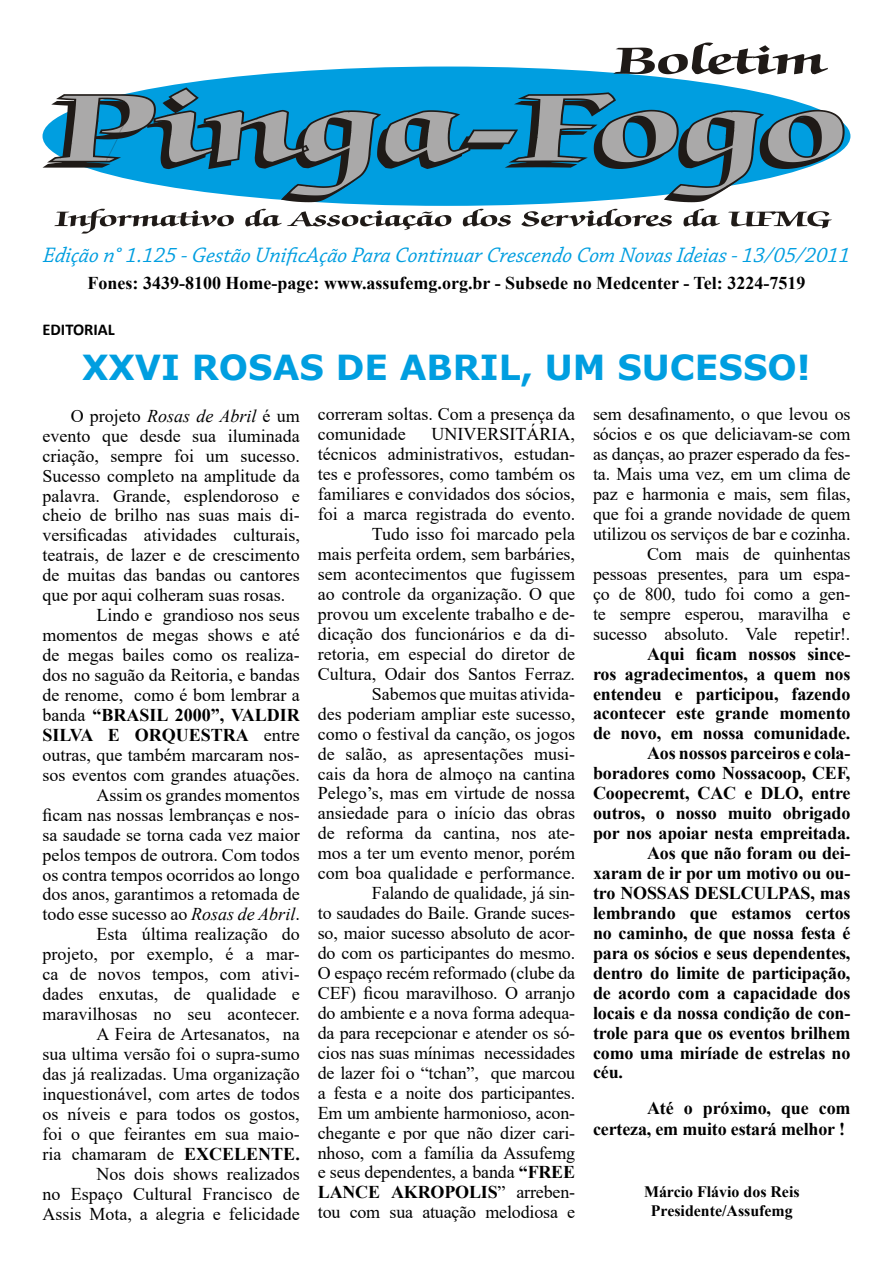
<style>
.page{position:relative;width:893px;height:1263px;background:#fff}
.page>*{position:absolute;margin:0;border:0;box-sizing:border-box;transform-origin:0 0}
.t1{font:700 34.5px "Verdana";color:#009ee0}
.t2{font:italic 22.05px "Chaparral Pro";color:#009ee0}
.t3{font:18px/20px "Times New Roman";color:#000;text-align:right}
.t4{font:700 18px/20.7px "Times New Roman";letter-spacing:-.01em;color:#000}
.t5{font:italic 18px "Times New Roman";color:#000}
.t6{font:700 16.5px "Calibri";color:#000}
.t7{font:700 15.9px/19px "Times New Roman";color:#000;text-align:center}
.s1{font-style:normal}
.s2{font-weight:400}
.s3{font-style:italic}
.s4{font-weight:700}
</style>
<div class="page">
<div style="left:43px;top:67px;width:807px;height:139px;background:#009ee0;border-radius:50%"></div>
<svg style="left:613px;top:43px;width:215px;height:31px"></svg>
<svg style="left:54px;top:209px;width:180px;height:25px"></svg>
<svg style="left:245px;top:209px;width:206px;height:21px"></svg>
<svg style="left:463px;top:209px;width:48px;height:17px"></svg>
<svg style="left:521px;top:209px;width:151px;height:17px"></svg>
<svg style="left:683px;top:209px;width:37px;height:17px"></svg>
<svg style="left:728px;top:211px;width:104px;height:17px"></svg>
<svg style="left:43px;top:87px;width:802px;height:115px"></svg>
<p class="t2" style="left:43px;top:243px;width:811px">Edição n° 1.125 - Gestão UnificAção Para Continuar Crescendo Com Novas Ideias - 13/05/2011</p>
<p class="t4" style="left:88px;top:272px;width:719px">Fones: 3439-8100 Home-page: www.assufemg.org.br - Subsede no Medcenter - Tel: 3224-7519</p>
<p class="t6" style="left:43px;top:317px;width:74px">EDITORIAL</p>
<h1 class="t1" style="left:82px;top:343px;width:730px">XXVI ROSAS DE ABRIL, UM SUCESSO!</h1>
<p class="t5" style="left:71px;top:403px;width:231px"><span class="s1">O projeto</span> Rosas de Abril <span class="s1">é um</span></p>
<p class="t3" style="left:43px;top:425px;width:259px">evento que desde sua iluminada</p>
<p class="t3" style="left:43px;top:445px;width:259px">criação, sempre foi um sucesso.</p>
<p class="t3" style="left:43px;top:465px;width:259px">Sucesso completo na amplitude da</p>
<p class="t3" style="left:43px;top:485px;width:259px">palavra. Grande, esplendoroso e</p>
<p class="t3" style="left:43px;top:505px;width:259px">cheio de brilho nas suas mais di-</p>
<p class="t3" style="left:43px;top:525px;width:259px">versificadas atividades culturais,</p>
<p class="t3" style="left:43px;top:545px;width:259px">teatrais, de lazer e de crescimento</p>
<p class="t3" style="left:43px;top:565px;width:259px">de muitas das bandas ou cantores</p>
<p class="t3" style="left:43px;top:585px;width:244px">que por aqui colheram suas rosas.</p>
<p class="t3" style="left:97px;top:605px;width:205px">Lindo e grandioso nos seus</p>
<p class="t3" style="left:43px;top:625px;width:259px">momentos de megas shows e até</p>
<p class="t3" style="left:43px;top:644px;width:259px">de megas bailes como os realiza-</p>
<p class="t3" style="left:43px;top:664px;width:259px">dos no saguão da Reitoria, e bandas</p>
<p class="t3" style="left:43px;top:684px;width:259px">de renome, como é bom lembrar a</p>
<p class="t4" style="left:43px;top:704px;width:259px"><span class="s2">banda</span> “BRASIL 2000”, VALDIR</p>
<p class="t4" style="left:43px;top:724px;width:259px">SILVA E ORQUESTRA <span class="s2">entre</span></p>
<p class="t3" style="left:43px;top:744px;width:259px">outras, que também marcaram nos-</p>
<p class="t3" style="left:43px;top:764px;width:259px">sos eventos com grandes atuações.</p>
<p class="t3" style="left:97px;top:784px;width:205px">Assim os grandes momentos</p>
<p class="t3" style="left:43px;top:804px;width:259px">ficam nas nossas lembranças e nos-</p>
<p class="t3" style="left:43px;top:824px;width:259px">sa saudade se torna cada vez maior</p>
<p class="t3" style="left:43px;top:844px;width:259px">pelos tempos de outrora. Com todos</p>
<p class="t3" style="left:43px;top:864px;width:259px">os contra tempos ocorridos ao longo</p>
<p class="t3" style="left:43px;top:884px;width:259px">dos anos, garantimos a retomada de</p>
<p class="t3" style="left:43px;top:904px;width:259px">todo esse sucesso ao <span class="s3">Rosas de Abril</span>.</p>
<p class="t3" style="left:97px;top:924px;width:205px">Esta última realização do</p>
<p class="t3" style="left:43px;top:944px;width:259px">projeto, por exemplo, é a mar-</p>
<p class="t3" style="left:43px;top:964px;width:259px">ca de novos tempos, com ativi-</p>
<p class="t3" style="left:43px;top:983px;width:259px">dades enxutas, de qualidade e</p>
<p class="t3" style="left:43px;top:1003px;width:259px">maravilhosas no seu acontecer.</p>
<p class="t3" style="left:97px;top:1023px;width:205px">A Feira de Artesanatos, na</p>
<p class="t3" style="left:43px;top:1043px;width:259px">sua ultima versão foi o supra-sumo</p>
<p class="t3" style="left:43px;top:1063px;width:259px">das já realizadas. Uma organização</p>
<p class="t3" style="left:43px;top:1083px;width:259px">inquestionável, com artes de todos</p>
<p class="t3" style="left:43px;top:1103px;width:259px">os níveis e para todos os gostos,</p>
<p class="t3" style="left:43px;top:1123px;width:259px">foi o que feirantes em sua maio-</p>
<p class="t3" style="left:43px;top:1143px;width:259px">ria chamaram de <span class="s4">EXCELENTE.</span></p>
<p class="t3" style="left:97px;top:1163px;width:205px">Nos dois shows realizados</p>
<p class="t3" style="left:43px;top:1183px;width:259px">no Espaço Cultural Francisco de</p>
<p class="t3" style="left:43px;top:1203px;width:259px">Assis Mota, a alegria e felicidade</p>
<p class="t3" style="left:318px;top:404px;width:259px;text-align:left">correram soltas. Com a presença da comunidade</p>
<p class="t3" style="left:318px;top:424px;width:259px">UNIVERSITÁRIA,<br>técnicos administrativos, estudan&shy;tes e professores, como também os familiares e convidados dos sócios, foi a marca registrada do evento.<br>Tudo isso foi marcado pela<br>mais perfeita ordem, sem barbáries, sem acontecimentos que fugissem ao controle da organização. O que provou um excelente trabalho e de&shy;dicação dos funcionários e da di&shy;retoria, em especial do diretor de<br>Cultura, Odair dos Santos Ferraz.<br>Sabemos que muitas ativida-<br>des poderiam ampliar este sucesso, como o festival da canção, os jogos de salão, as apresentações musi&shy;cais da hora de almoço na cantina<br>Pelego’s, mas em virtude de nossa ansiedade para o início das obras de reforma da cantina, nos ate&shy;mos a ter um evento menor, porém com boa qualidade e performance.<br>Falando de qualidade, já sin-<br>to saudades do Baile. Grande suces&shy;so, maior sucesso absoluto de acor&shy;do com os participantes do mesmo.<br>O espaço recém reformado (clube da<br>CEF) ficou maravilhoso. O arranjo do ambiente e a nova forma adequa&shy;da para recepcionar e atender os só&shy;cios nas suas mínimas necessidades de lazer foi o “tchan”, que marcou a festa e a noite dos participantes.<br>Em um ambiente harmonioso, acon&shy;chegante e por que não dizer cari&shy;nhoso, com a família da Assufemg e seus dependentes, a banda <span class="s4">“FREE<br>LANCE AKROPOLIS</span>” arreben&shy;tou com sua atuação melodiosa e</p>
<p class="t3" style="left:593px;top:404px;width:259px">sem desafinamento, o que levou os sócios e os que deliciavam-se com as danças, ao prazer esperado da fes&shy;ta. Mais uma vez, em um clima de paz e harmonia e mais, sem filas, que foi a grande novidade de quem utilizou os serviços de bar e cozinha.<br>Com mais de quinhentas pessoas presentes, para um espa&shy;ço de 800, tudo foi como a gen&shy;te sempre esperou, maravilha e sucesso absoluto. Vale repetir!.</p>
<p class="t4" style="left:647px;top:643px;width:205px">Aqui ficam nossos since-</p>
<p class="t4" style="left:593px;top:663px;width:259px">ros agradecimentos, a quem nos</p>
<p class="t4" style="left:593px;top:683px;width:259px">entendeu e participou, fazendo</p>
<p class="t4" style="left:593px;top:702px;width:259px">acontecer este grande momento</p>
<p class="t4" style="left:593px;top:722px;width:259px">de novo, em nossa comunidade.</p>
<p class="t4" style="left:647px;top:742px;width:205px">Aos nossos parceiros e cola-</p>
<p class="t4" style="left:593px;top:762px;width:259px">boradores como Nossacoop, CEF,</p>
<p class="t4" style="left:593px;top:782px;width:259px">Coopecremt, CAC e DLO, entre</p>
<p class="t4" style="left:593px;top:802px;width:259px">outros, o nosso muito obrigado</p>
<p class="t4" style="left:593px;top:822px;width:259px">por nos apoiar nesta empreitada.</p>
<p class="t4" style="left:647px;top:842px;width:205px">Aos que não foram ou dei-</p>
<p class="t4" style="left:593px;top:862px;width:259px">xaram de ir por um motivo ou ou-</p>
<p class="t4" style="left:593px;top:882px;width:259px">tro NOSSAS DESLCULPAS, mas</p>
<p class="t4" style="left:593px;top:902px;width:259px">lembrando que estamos certos</p>
<p class="t4" style="left:593px;top:922px;width:259px">no caminho, de que nossa festa é</p>
<p class="t4" style="left:593px;top:942px;width:259px">para os sócios e seus dependentes,</p>
<p class="t4" style="left:593px;top:962px;width:259px">dentro do limite de participação,</p>
<p class="t4" style="left:593px;top:982px;width:259px">de acordo com a capacidade dos</p>
<p class="t4" style="left:593px;top:1002px;width:259px">locais e da nossa condição de con-</p>
<p class="t4" style="left:593px;top:1022px;width:259px">trole para que os eventos brilhem</p>
<p class="t4" style="left:593px;top:1042px;width:259px">como uma miríade de estrelas no</p>
<p class="t4" style="left:593px;top:1061px;width:31px">céu.</p>
<p class="t4" style="left:593px;top:1097px;width:259px;text-indent:54px">Até o próximo, que com certeza, em muito estará melhor !</p>
<p class="t7" style="left:644px;top:1182px;width:157px">Márcio Flávio dos Reis<br>Presidente/Assufemg</p>
</div>
